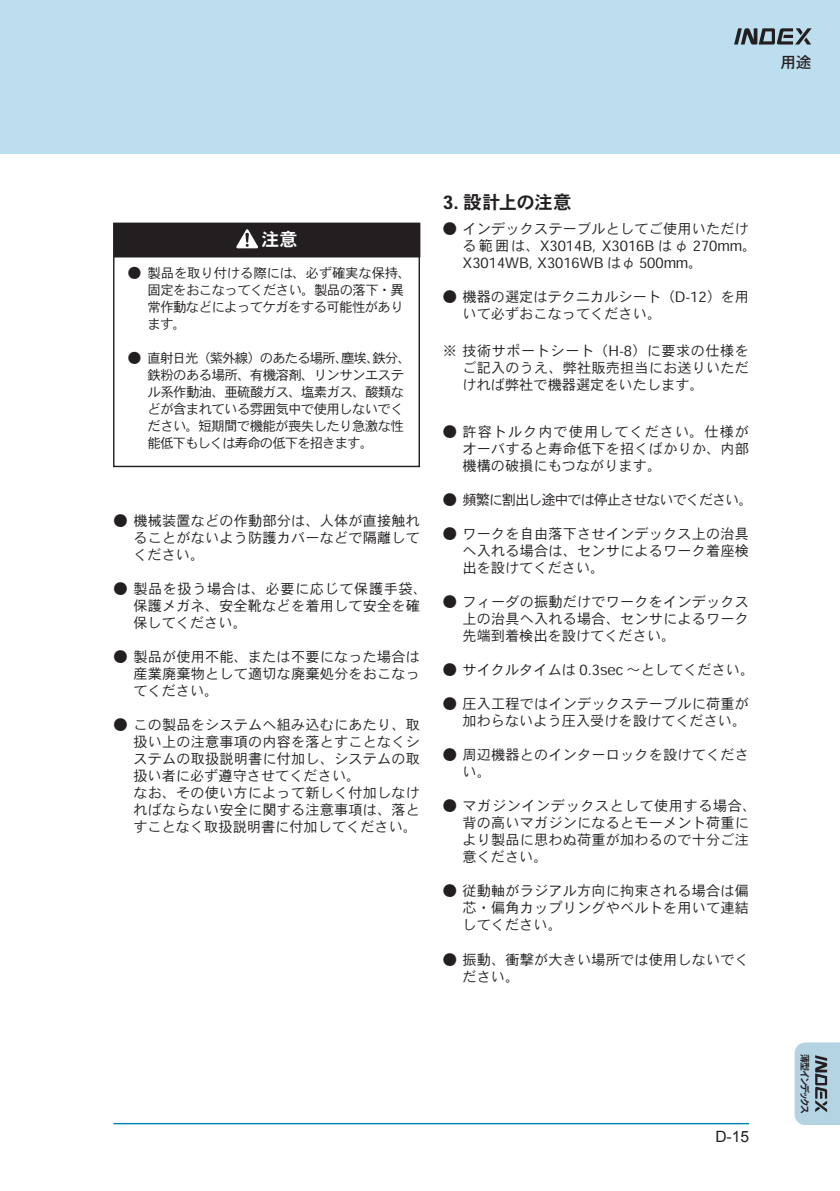
<style>
.page{position:relative;width:840px;height:1191px;background:#fff}
.page>*{position:absolute;margin:0;border:0;box-sizing:border-box;transform-origin:0 0}
.t1{font:18.4px "Heisei Kaku Go Std W7";letter-spacing:-.01em;color:#231f20}
.t2{font:18px "Heisei Kaku Go Std W7";color:#fff}
.t3{font:15.6px "Arial";color:#231f20}
.t4{font:15.6px "Heisei Kaku Go Std W5";color:#231f20}
.t5{font:14.2px/17px "Heisei Kaku Go Std W3";letter-spacing:.01em;color:#231f20}
.t6{font:14.2px "Heisei Kaku Go Std W3";letter-spacing:.04em;color:#231f20}
.t7{font:14.2px "Heisei Kaku Go Std W3";letter-spacing:-.075em;color:#231f20}
.t8{font:14.2px "Heisei Kaku Go Std W3";letter-spacing:.035em;color:#231f20}
.t9{font:14.2px "Heisei Kaku Go Std W3";letter-spacing:.07em;color:#231f20}
.t10{font:13.4px/17px "Heisei Kaku Go Std W3";letter-spacing:-.05em;color:#231f20}
.t11{font:10px "Heisei Kaku Go Std W7 90 msp RKSJ H";letter-spacing:-.21em;color:#231f20;scale:.9 1}
</style>
<div class="page">
<div style="left:0;top:0;width:839px;height:153px;background:#bcdeee"></div>
<svg style="left:734px;top:28px;width:77px;height:17px"></svg>
<div style="left:113px;top:255px;width:307px;height:212px;border:1px solid #231f20"></div>
<div style="left:114px;top:223px;width:305px;height:34px;background:#231f20"></div>
<svg style="left:236px;top:229px;width:22px;height:19px"></svg>
<hr style="left:113px;top:1123px;width:635px;height:1px;background:#0083b6">
<svg style="left:794px;top:1042px;width:45px;height:83px"></svg>
<p class="t4" style="left:780px;top:52px;width:33px">用途</p>
<p class="t2" style="left:261px;top:228px;width:37px">注意</p>
<p class="t10" style="left:147px;top:264px;width:265px">製品を取り付ける際には、必ず確実な保持、固定をおこなってください。製品の落下・異常作動などによってケガをする可能性があります。</p>
<p class="t10" style="left:147px;top:349px;width:265px">直射日光（紫外線）のあたる場所、塵埃、鉄分、鉄粉のある場所、有機溶剤、リンサンエステル系作動油、亜硫酸ガス、塩素ガス、酸類などが含まれている雰囲気中で使用しないでください。短期間で機能が喪失したり急激な性能低下もしくは寿命の低下を招きます。</p>
<p class="t10" style="left:128px;top:264px;width:15px">●</p>
<p class="t10" style="left:128px;top:349px;width:15px">●</p>
<p class="t5" style="left:113px;top:512px;width:308px">● 機械装置などの作動部分は、人体が直接触れ</p>
<p class="t5" style="left:133px;top:529px;width:288px">ることがないよう防護カバーなどで隔離してください。</p>
<p class="t5" style="left:133px;top:597px;width:288px">保護メガネ、安全靴などを着用して安全を確保してください。</p>
<p class="t5" style="left:133px;top:665px;width:288px">産業廃棄物として適切な廃棄処分をおこなってください。</p>
<p class="t5" style="left:133px;top:733px;width:288px">扱い上の注意事項の内容を落とすことなくシステムの取扱説明書に付加し、システムの取扱い者に必ず遵守させてください。<br>なお、その使い方によって新しく付加しなければならない安全に関する注意事項は、落とすことなく取扱説明書に付加してください。</p>
<p class="t6" style="left:113px;top:579px;width:315px">● 製品を扱う場合は、必要に応じて保護手袋、</p>
<p class="t5" style="left:113px;top:648px;width:308px">● 製品が使用不能、または不要になった場合は</p>
<p class="t5" style="left:113px;top:716px;width:308px">● この製品をシステムへ組み込むにあたり、取</p>
<p class="t1" style="left:442px;top:191px;width:130px">3. 設計上の注意</p>
<p class="t5" style="left:442px;top:220px;width:308px">● インデックステーブルとしてご使用いただけ</p>
<p class="t5" style="left:462px;top:237px;width:295px">る範囲は、X3014B, X3016B はφ 270mm。<br>X3014WB, X3016WB はφ 500mm。</p>
<p class="t5" style="left:462px;top:305px;width:200px">いて必ずおこなってください。</p>
<p class="t5" style="left:442px;top:288px;width:308px">● 機器の選定はテクニカルシート（D-12）を用</p>
<p class="t8" style="left:442px;top:342px;width:308px">※ 技術サポートシート（H-8）に要求の仕様を</p>
<p class="t5" style="left:462px;top:359px;width:288px">ご記入のうえ、弊社販売担当にお送りいただければ弊社で機器選定をいたします。</p>
<p class="t9" style="left:442px;top:422px;width:308px">● 許容トルク内で使用してください。仕様が</p>
<p class="t5" style="left:462px;top:440px;width:288px">オーバすると寿命低下を招くばかりか、内部機構の破損にもつながります。</p>
<p class="t7" style="left:442px;top:490px;width:311px">● 頻繁に割出し途中では停止させないでください。</p>
<p class="t5" style="left:442px;top:525px;width:308px">● ワークを自由落下させインデックス上の治具</p>
<p class="t5" style="left:462px;top:542px;width:288px">へ入れる場合は、センサによるワーク着座検出を設けてください。</p>
<p class="t5" style="left:462px;top:610px;width:288px">上の治具へ入れる場合、センサによるワーク先端到着検出を設けてください。</p>
<p class="t5" style="left:442px;top:593px;width:308px">● フィーダの振動だけでワークをインデックス</p>
<p class="t5" style="left:442px;top:661px;width:313px">● サイクルタイムは 0.3sec ～としてください。</p>
<p class="t5" style="left:442px;top:695px;width:308px">● 圧入工程ではインデックステーブルに荷重が</p>
<p class="t5" style="left:442px;top:746px;width:308px">● 周辺機器とのインターロックを設けてくださ</p>
<p class="t6" style="left:442px;top:797px;width:315px">● マガジンインデックスとして使用する場合、</p>
<p class="t5" style="left:462px;top:712px;width:285px">加わらないよう圧入受けを設けてください。</p>
<p class="t5" style="left:462px;top:763px;width:30px">い。</p>
<p class="t5" style="left:462px;top:814px;width:288px;text-align:justify">背の高いマガジンになるとモーメント荷重により製品に思わぬ荷重が加わるので十分ご注意ください。</p>
<p class="t5" style="left:462px;top:899px;width:288px">芯・偏角カップリングやベルトを用いて連結してください。</p>
<p class="t5" style="left:462px;top:967px;width:58px">ださい。</p>
<p class="t5" style="left:442px;top:882px;width:308px">● 従動軸がラジアル方向に拘束される場合は偏</p>
<p class="t5" style="left:442px;top:950px;width:308px">● 振動、衝撃が大きい場所では使用しないでく</p>
<p class="t3" style="left:715px;top:1126px;width:35px">D-15</p>
<p class="t11" style="left:810px;top:1053px;width:69px;rotate:90deg">薄型インデックス</p>
</div>
